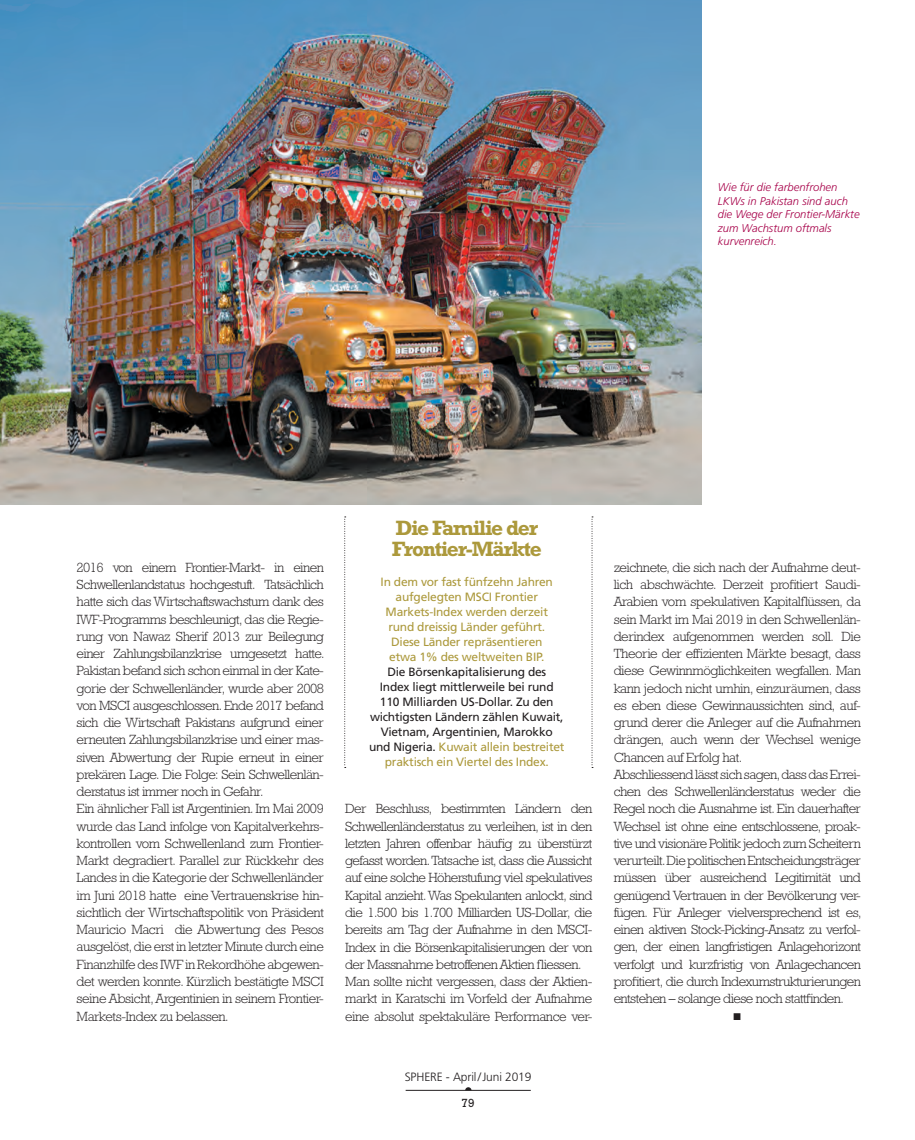
<style>
.page{position:relative;width:915px;height:1140px;background:#fff}
.page>*{position:absolute;margin:0;border:0;box-sizing:border-box;transform-origin:0 0}
.t1{font:700 21px/21px "Rockwell";letter-spacing:-.06em;color:#ac993c}
.t2{font:300 13.5px/17.2px "Rockwell";letter-spacing:-.04em;color:#231f20;text-align:justify}
.t3{font:12px/15px "Frutiger LT";letter-spacing:-.02em;color:#ac993c;text-align:center}
.t4{font:300 12px "Frutiger LT";letter-spacing:-.01em;color:#231f20}
.t5{font:12px "Rockwell";color:#231f20}
.t6{font:italic 300 11.25px/13.5px "Frutiger LT";color:#a70149}
.t7{font:9.75px "Zapf Dingbats";color:#231f20}
.s1{color:#231f20}
</style>
<div class="page">
<svg style="left:344px;top:516px;width:1px;height:252px"></svg>
<svg style="left:591px;top:516px;width:1px;height:252px"></svg>
<img style="left:0;top:0;width:701px;height:505px">
<hr style="left:405px;top:1090px;width:125px;height:1px;background:#231f20">
<svg style="left:465px;top:1087px;width:6px;height:3px"></svg>
<p class="t6" style="left:717px;top:181px;width:143px">Wie für die farbenfrohen<br>LKWs in Pakistan sind auch die Wege der Frontier-Märkte zum Wachstum oftmals kurvenreich.</p>
<p class="t1" style="left:391px;top:517px;width:152px">Die Familie der<br>Frontier-Märkte</p>
<p class="t3" style="left:369px;top:575px;width:197px">In dem vor fast fünfzehn Jahren aufgelegten MSCI Frontier<br>Markets-Index werden derzeit<br>rund dreissig Länder geführt.<br>Diese Länder repräsentieren<br>etwa 1% des weltweiten BIP.<br><span class="s1">Die Börsenkapitalisierung des<br>Index liegt mittlerweile bei rund<br>110 Milliarden US-Dollar. Zu den wichtigsten Ländern zählen Kuwait,<br>Vietnam, Argentinien, Marokko und Nigeria.</span> Kuwait allein bestreitet praktisch ein Viertel des Index.</p>
<p class="t2" style="left:77px;top:558px;width:249px">2016 von einem Frontier-Markt- in einen Schwellenlandstatus hochgestuft. Tatsächlich hatte sich das Wirtschaftswachstum dank des IWF-Programms beschleunigt, das die Regie&shy;rung von Nawaz Sherif 2013 zur Beilegung einer Zahlungsbilanzkrise umgesetzt hatte.<br>Pakistan befand sich schon einmal in der Kate&shy;gorie der Schwellenländer, wurde aber 2008 von MSCI ausgeschlossen. Ende 2017 befand sich die Wirtschaft Pakistans aufgrund einer erneuten Zahlungsbilanzkrise und einer mas&shy;siven Abwertung der Rupie erneut in einer prekären Lage. Die Folge: Sein Schwellenlän&shy;derstatus ist immer noch in Gefahr.</p>
<p class="t2" style="left:77px;top:800px;width:249px">Ein ähnlicher Fall ist Argentinien. Im Mai 2009 wurde das Land infolge von Kapitalverkehrs&shy;kontrollen vom Schwellenland zum Frontier-Markt degradiert. Parallel zur Rückkehr des Landes in die Kategorie der Schwellenländer im Juni 2018 hatte eine Vertrauenskrise hin&shy;sichtlich der Wirtschaftspolitik von Präsident Mauricio Macri die Abwertung des Pesos ausgelöst, die erst in letzter Minute durch eine Finanzhilfe des IWF in Rekordhöhe abgewen&shy;det werden konnte. Kürzlich bestätigte MSCI seine Absicht, Argentinien in seinem Frontier-Markets-Index zu belassen.</p>
<p class="t2" style="left:345px;top:800px;width:249px">Der Beschluss, bestimmten Ländern den Schwellenländerstatus zu verleihen, ist in den letzten Jahren offenbar häufig zu überstürzt gefasst worden. Tatsache ist, dass die Aussicht auf eine solche Höherstufung viel spekulatives Kapital anzieht. Was Spekulanten anlockt, sind die 1.500 bis 1.700 Milliarden US-Dollar, die bereits am Tag der Aufnahme in den MSCI-Index in die Börsenkapitalisierungen der von der Massnahme betroffenen Aktien fliessen.</p>
<p class="t2" style="left:345px;top:972px;width:249px">Man sollte nicht vergessen, dass der Aktien&shy;markt in Karatschi im Vorfeld der Aufnahme eine absolut spektakuläre Performance ver-</p>
<p class="t4" style="left:404px;top:1070px;width:128px">SPHERE - April/Juni 2019</p>
<p class="t5" style="left:461px;top:1096px;width:15px">79</p>
<p class="t2" style="left:613px;top:558px;width:249px">zeichnete, die sich nach der Aufnahme deut&shy;lich abschwächte. Derzeit profitiert Saudi-Arabien vom spekulativen Kapitalflüssen, da sein Markt im Mai 2019 in den Schwellenlän&shy;derindex aufgenommen werden soll. Die Theorie der effizienten Märkte besagt, dass diese Gewinnmöglichkeiten wegfallen. Man kann jedoch nicht umhin, einzuräumen, dass es eben diese Gewinnaussichten sind, auf&shy;grund derer die Anleger auf die Aufnahmen drängen, auch wenn der Wechsel wenige Chancen auf Erfolg hat.</p>
<p class="t2" style="left:613px;top:765px;width:249px">Abschliessend lässt sich sagen, dass das Errei&shy;chen des Schwellenländerstatus weder die Regel noch die Ausnahme ist. Ein dauerhafter Wechsel ist ohne eine entschlossene, proak&shy;tive und visionäre Politik jedoch zum Scheitern verurteilt. Die politischen Entscheidungsträger müssen über ausreichend Legitimität und genügend Vertrauen in der Bevölkerung ver&shy;fügen. Für Anleger vielversprechend ist es, einen aktiven Stock-Picking-Ansatz zu verfol&shy;gen, der einen langfristigen Anlagehorizont verfolgt und kurzfristig von Anlagechancen profitiert, die durch Indexumstrukturierungen entstehen – solange diese noch stattfinden.</p>
<p class="t7" style="left:733px;top:1012px;width:9px">■</p>
</div>
